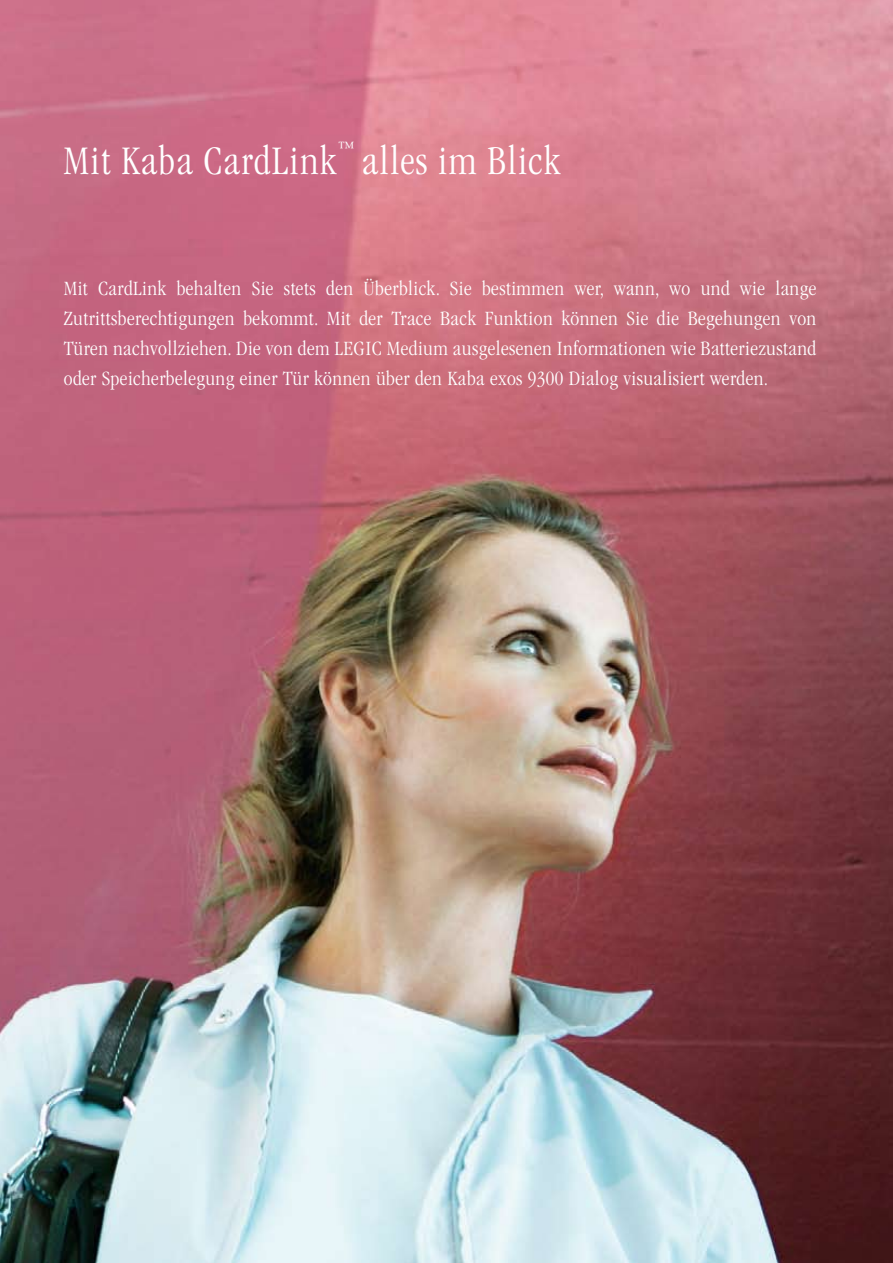
<style>
.page{position:relative;width:893px;height:1263px;background:#fff}
.page>*{position:absolute;margin:0;border:0;box-sizing:border-box;transform-origin:0 0}
.t1{font:300 condensed 42px "ITC Garamond Std";letter-spacing:.03em;color:#fff}
.t2{font:300 condensed 21px/30px "ITC Garamond Std";letter-spacing:.02em;color:#fff;text-align:justify}
.t3{font:300 condensed 18px "ITC Garamond Std";color:#fff}
</style>
<div class="page">
<img style="left:0;top:0;width:893px;height:1263px">
<h1 class="t1" style="left:64px;top:138px;width:274px">Mit Kaba CardLink</h1>
<p class="t3" style="left:337px;top:138px;width:19px">™</p>
<h1 class="t1" style="left:362px;top:138px;width:200px">alles im Blick</h1>
<p class="t2" style="left:64px;top:274px;width:754px">Mit CardLink behalten Sie stets den Überblick. Sie bestimmen wer, wann, wo und wie lange Zutrittsberechtigungen bekommt. Mit der Trace Back Funktion können Sie die Begehungen von Türen nachvollziehen. Die von dem LEGIC Medium ausgelesenen Informationen wie Batteriezustand oder Speicherbelegung einer Tür können über den Kaba exos 9300 Dialog visualisiert werden.</p>
</div>
